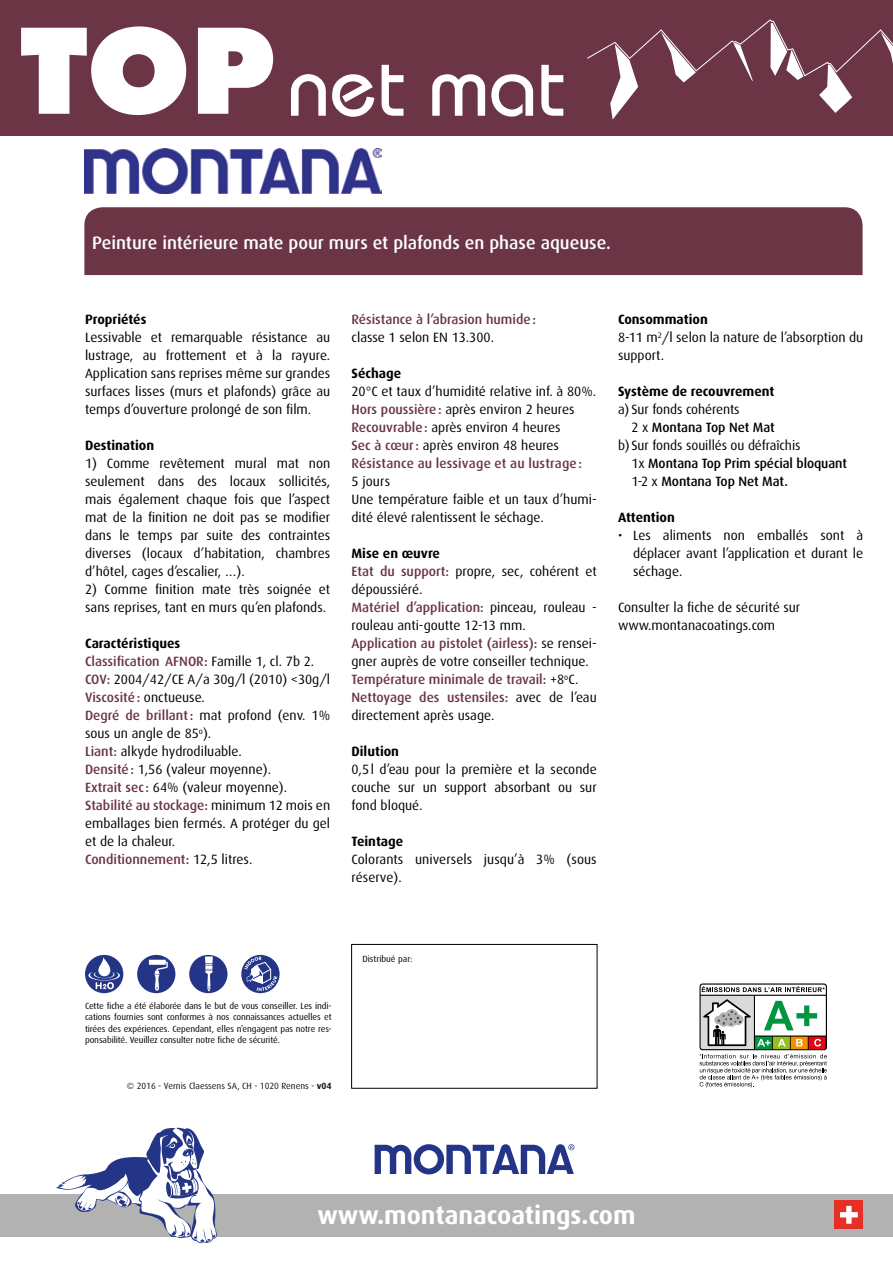
<style>
.page{position:relative;width:893px;height:1263px;background:#fff}
.page>*{position:absolute;margin:0;border:0;box-sizing:border-box;transform-origin:0 0}
.t1{font:84.6px "Bahamas";color:#fff}
.t2{font:700 25.5px "Dax";color:#fff}
.t3{font:500 18px "Dax";color:#fff}
.t4{font:13.5px/18px "Dax";color:#000}
.t5{font:700 13.5px "Dax";color:#000}
.t6{font:500 13.5px "Dax";letter-spacing:-.005em;color:#000}
.t7{font:500 13.5px "Dax";color:#6b3545}
.t8{font:9px/11.2px "Dax";letter-spacing:-.01em;color:#000;text-align:justify}
.t9{font:9px "Dax";color:#141111}
.s1{font-family:"Futura T";font-weight:800;font-size:129px}
.s2{font-weight:700}
.s3{font-weight:500;color:#6b3545}
.s4{font-weight:400}
</style>
<div class="page">
<div style="left:0;top:0;width:893px;height:136px;background:#6b3545"></div>
<svg style="left:587px;top:19px;width:306px;height:101px"></svg>
<div style="left:0;top:1194px;width:893px;height:42px;background:#b3b2b2"></div>
<svg style="left:56px;top:1127px;width:162px;height:116px"></svg>
<div style="left:835px;top:1200px;width:28px;height:29px;background:#e63027"></div>
<svg style="left:840px;top:1206px;width:18px;height:18px"></svg>
<img style="left:84px;top:149px;width:298px;height:45px">
<div style="left:84px;top:207px;width:779px;height:68px;background:#6b3545"></div>
<div style="left:85px;top:955px;width:38px;height:38px;background:#243588;border-radius:50%"></div>
<svg style="left:88px;top:957px;width:32px;height:32px"></svg>
<div style="left:189px;top:955px;width:38px;height:38px;background:#243588;border-radius:50%"></div>
<div style="left:205px;top:956px;width:8px;height:7px;background:#fff"></div>
<svg style="left:205px;top:964px;width:7px;height:27px"></svg>
<div style="left:137px;top:955px;width:38px;height:38px;background:#243588;border-radius:50%"></div>
<div style="left:149px;top:960px;width:17px;height:5px;background:#fff"></div>
<svg style="left:153px;top:961px;width:15px;height:29px"></svg>
<svg style="left:241px;top:955px;width:39px;height:38px"></svg>
<svg style="left:244px;top:956px;width:33px;height:35px"></svg>
<svg style="left:375px;top:1144px;width:199px;height:30px"></svg>
<svg style="left:699px;top:983px;width:128px;height:104px"></svg>
<div style="left:351px;top:944px;width:246px;height:145px;border:1px solid #000"></div>
<h1 class="t1" style="left:20px;top:36px;width:546px"><span class="s1">top</span>net mat</h1>
<h3 class="t3" style="left:92px;top:233px;width:520px">Peinture intérieure mate pour murs et plafonds en phase aqueuse.</h3>
<p class="t5" style="left:85px;top:312px;width:63px">Propriétés</p>
<p class="t4" style="left:85px;top:328px;width:247px;text-align:justify">Lessivable et remarquable résistance au lustrage, au frottement et à la rayure.<br>Application sans reprises même sur grandes surfaces lisses (murs et plafonds) grâce au temps d’ouverture prolongé de son film.</p>
<p class="t5" style="left:85px;top:438px;width:71px">Destination</p>
<p class="t4" style="left:85px;top:454px;width:247px;text-align:justify">1) Comme revêtement mural mat non seulement dans des locaux sollicités, mais également chaque fois que l’aspect mat de la finition ne doit pas se modifier dans le temps par suite des contraintes diverses (locaux d’habitation, chambres d’hôtel, cages d’escalier, …).</p>
<p class="t4" style="left:85px;top:580px;width:247px">2) Comme finition mate très soignée et sans reprises, tant en murs qu’en plafonds.</p>
<p class="t4" style="left:85px;top:634px;width:247px"><span class="s2">Caractéristiques<br></span><span class="s3">Classification AFNOR:</span> Famille 1, cl. 7b 2.<br><span class="s3">COV:</span> 2004/42/CE A/a 30g/l (2010) &lt;30g/l<br><span class="s3">Viscosité :</span> onctueuse.<br><span class="s3">Degré de brillant :</span> mat profond (env. 1% sous un angle de 85<sup>o</sup>).<br><span class="s3">Liant:</span> alkyde hydrodiluable.<br><span class="s3">Densité :</span> 1,56 (valeur moyenne).<br><span class="s3">Extrait sec :</span> 64% (valeur moyenne).<br><span class="s3">Stabilité au stockage:</span> minimum 12 mois en emballages bien fermés. A protéger du gel et de la chaleur.<br><span class="s3">Conditionnement:</span> 12,5 litres.</p>
<p class="t7" style="left:351px;top:312px;width:186px">Résistance à l’abrasion humide :</p>
<p class="t4" style="left:351px;top:328px;width:144px">classe 1 selon EN 13.300.</p>
<p class="t5" style="left:351px;top:366px;width:51px">Séchage</p>
<p class="t4" style="left:351px;top:382px;width:246px">20°C et taux d’humidité relative inf. à 80%.<br><span class="s3">Hors poussière :</span> après environ 2 heures <span class="s3">Recouvrable :</span> après environ 4 heures<br><span class="s3">Sec à cœur :</span> après environ 48 heures <span class="s3">Résistance au lessivage et au lustrage :</span></p>
<p class="t4" style="left:351px;top:472px;width:247px">5 jours<br>Une température faible et un taux d’humi&shy;dité élevé ralentissent le séchage.</p>
<p class="t4" style="left:351px;top:544px;width:247px"><span class="s2">Mise en œuvre<br></span><span class="s3">Etat du support:</span> propre, sec, cohérent et dépoussiéré.<br><span class="s3">Matériel d’application:</span> pinceau, rouleau - rouleau anti-goutte 12-13 mm.<br><span class="s3">Application au pistolet (airless):</span> se rensei&shy;gner auprès de votre conseiller technique.<br><span class="s3">Température minimale de travail:</span> +8<sup>o</sup>C.<br><span class="s3">Nettoyage des ustensiles:</span> avec de l’eau directement après usage.</p>
<p class="t5" style="left:351px;top:744px;width:49px">Dilution</p>
<p class="t4" style="left:351px;top:760px;width:247px;text-align:justify">0,5l d’eau pour la première et la seconde couche sur un support absorbant ou sur fond bloqué.</p>
<p class="t5" style="left:351px;top:834px;width:53px">Teintage</p>
<p class="t4" style="left:351px;top:850px;width:247px">Colorants universels jusqu’à 3% (sous réserve).</p>
<p class="t4" style="left:618px;top:310px;width:247px"><span class="s2">Consommation<br></span>8-11 m<sup>2</sup>/l selon la nature de l’absorption du support.</p>
<p class="t5" style="left:618px;top:384px;width:158px">Système de recouvrement</p>
<p class="t4" style="left:618px;top:400px;width:123px">a) Sur fonds cohérents</p>
<p class="t6" style="left:631px;top:420px;width:145px"><span class="s4">2 x</span> Montana Top Net Mat</p>
<p class="t4" style="left:618px;top:436px;width:184px">b) Sur fonds souillés ou défraîchis</p>
<p class="t6" style="left:631px;top:456px;width:217px"><span class="s4">1x</span> Montana Top Prim spécial bloquant</p>
<p class="t6" style="left:631px;top:474px;width:158px"><span class="s4">1-2 x</span> Montana Top Net Mat.</p>
<p class="t5" style="left:618px;top:510px;width:58px">Attention</p>
<p class="t4" style="left:633px;top:526px;width:232px;text-align:justify;text-indent:-15px">• Les aliments non emballés sont à déplacer avant l’application et durant le séchage.</p>
<p class="t4" style="left:618px;top:598px;width:184px">Consulter la fiche de sécurité sur www.montanacoatings.com</p>
<p class="t8" style="left:85px;top:1000px;width:248px">Cette fiche a été élaborée dans le but de vous conseiller. Les indi&shy;cations fournies sont conformes à nos connaissances actuelles et tirées des expériences. Cependant, elles n’engagent pas notre res&shy;ponsabilité. Veuillez consulter notre fiche de sécurité.</p>
<p class="t9" style="left:127px;top:1081px;width:206px">© 2016 - Vernis Claessens SA, CH - 1020 Renens - <span class="s2">v04</span></p>
<p class="t8" style="left:362px;top:953px;width:52px">Distribué par:</p>
<h2 class="t2" style="left:317px;top:1201px;width:320px">www.montanacoatings.com</h2>
</div>
